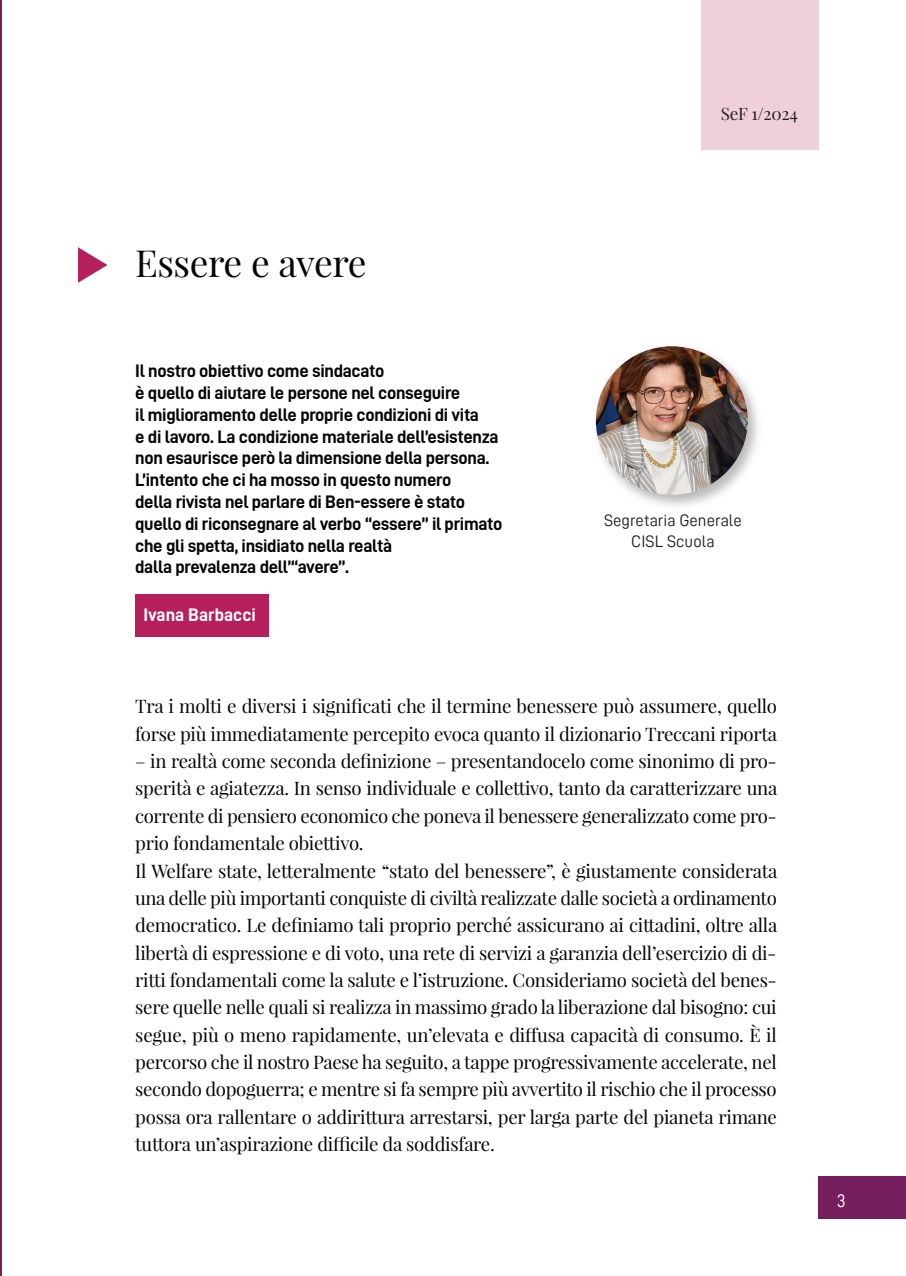
<style>
.page{position:relative;width:906px;height:1276px;background:#fff}
.page>*{position:absolute;margin:0;border:0;box-sizing:border-box;transform-origin:0 0}
.t1{font:36.3px "Playfair Display";letter-spacing:-.015em;color:#080505}
.t2{font:18.15px/27.3px "Playfair Display";letter-spacing:-.02em;color:#080505;text-align:justify}
.t3{font:18.15px/21.8px "D DIN Bold";letter-spacing:-.015em;color:#080505}
.t4{font:18.15px "D DIN Bold";color:#fff}
.t5{font:18.15px "D DIN";color:#fff}
.t6{font:16.65px "D DIN";color:#231f20}
.t7{font:16.65px "Playfair Display";letter-spacing:-.01em;color:#231f20}
</style>
<div class="page">
<hr style="left:0;top:0;width:1px;height:1276px;background:#771e5e">
<div style="left:818px;top:1177px;width:88px;height:42px;background:#771e5e"></div>
<div style="left:701px;top:0;width:117px;height:150px;background:#efcfdc"></div>
<div style="left:135px;top:594px;width:133px;height:42px;background:#b51f5c"></div>
<img style="left:595px;top:346px;width:163px;height:160px">
<img style="left:596px;top:346px;width:152px;height:149px;border-radius:50%">
<svg style="left:78px;top:247px;width:29px;height:36px"></svg>
<p class="t7" style="left:721px;top:107px;width:79px">SeF 1/2024</p>
<p class="t1" style="left:135px;top:248px;width:233px">Essere e avere</p>
<p class="t3" style="left:135px;top:361px;width:369px">Il nostro obiettivo come sindacato<br>è quello di aiutare le persone nel conseguire<br>il miglioramento delle proprie condizioni di vita<br>e di lavoro. La condizione materiale dell’esistenza non esaurisce però la dimensione della persona.<br>L’intento che ci ha mosso in questo numero<br>della rivista nel parlare di Ben-essere è stato quello di riconsegnare al verbo “essere” il primato che gli spetta, insidiato nella realtà<br>dalla prevalenza dell’“avere”.</p>
<p class="t4" style="left:143px;top:609px;width:114px">Ivana Barbacci</p>
<p class="t6" style="left:604px;top:512px;width:139px">Segretaria Generale</p>
<p class="t6" style="left:631px;top:532px;width:85px">CISL Scuola</p>
<p class="t2" style="left:135px;top:694px;width:643px">Tra i molti e diversi i significati che il termine benessere può assumere, quello forse più immediatamente percepito evoca quanto il dizionario Treccani riporta</p>
<p class="t2" style="left:135px;top:749px;width:643px">– in realtà come seconda definizione – presentandocelo come sinonimo di pro&shy;sperità e agiatezza. In senso individuale e collettivo, tanto da caratterizzare una corrente di pensiero economico che poneva il benessere generalizzato come pro&shy;prio fondamentale obiettivo.</p>
<p class="t2" style="left:135px;top:858px;width:643px">Il Welfare state, letteralmente “stato del benessere”, è giustamente considerata una delle più importanti conquiste di civiltà realizzate dalle società a ordinamento democratico. Le definiamo tali proprio perché assicurano ai cittadini, oltre alla libertà di espressione e di voto, una rete di servizi a garanzia dell’esercizio di di&shy;ritti fondamentali come la salute e l’istruzione. Consideriamo società del benes&shy;sere quelle nelle quali si realizza in massimo grado la liberazione dal bisogno: cui segue, più o meno rapidamente, un’elevata e diffusa capacità di consumo. È il percorso che il nostro Paese ha seguito, a tappe progressivamente accelerate, nel secondo dopoguerra; e mentre si fa sempre più avvertito il rischio che il processo possa ora rallentare o addirittura arrestarsi, per larga parte del pianeta rimane tuttora un’aspirazione difficile da soddisfare.</p>
<p class="t5" style="left:836px;top:1192px;width:10px">3</p>
</div>
